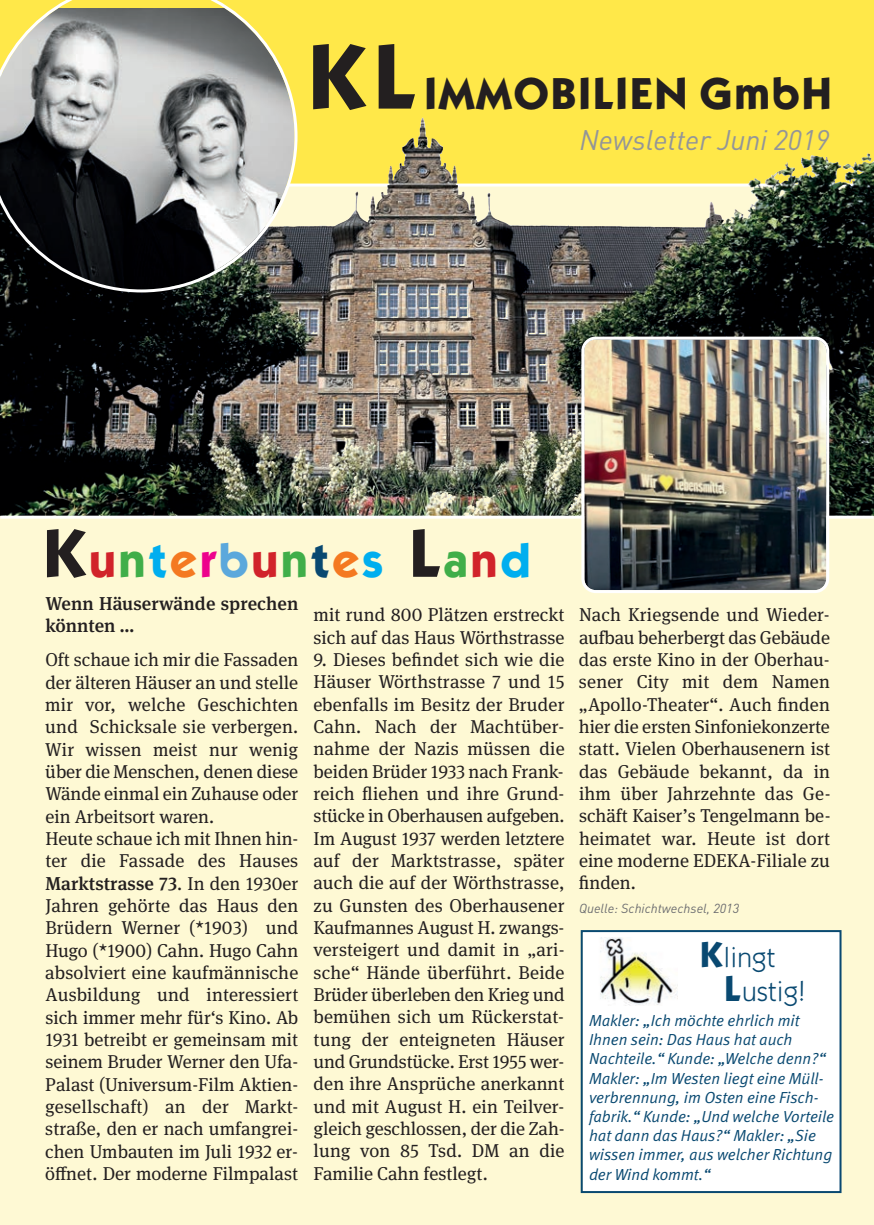
<style>
.page{position:relative;width:874px;height:1225px;background:#fff}
.page>*{position:absolute;margin:0;border:0;box-sizing:border-box;transform-origin:0 0}
.t1{font:700 48px "ITC Kabel Std";letter-spacing:.06em;color:#d1232a}
.t2{font:700 45px "ITC Kabel Std";letter-spacing:.05em;color:#231f20}
.t3{font:italic 28px "DIN";color:#939598}
.t4{font:28px/34px "ITC Kabel Std";letter-spacing:.025em;color:#094971}
.t5{font:18.6px/22.4px "DGUV Meta Serif";color:#231f20}
.t6{font:500 18.6px/22.4px "DGUV Meta Serif";letter-spacing:.005em;color:#231f20}
.t7{font:italic 16px/19.2px "DGUV Meta";color:#094971}
.t8{font:italic 13px "DIN";color:#6c6d70}
.s1{font-size:92px}
.s2{font-size:68px;color:#231f20}
.s3{color:#40ae49}
.s4{color:#00aeef}
.s5{color:#f47921}
.s6{color:#ed028c}
.s7{color:#5ba8dc}
.s8{color:#094971}
.s9{font-weight:500}
.s10{font-weight:700;font-size:36px}
</style>
<div class="page">
<div style="left:0;top:0;width:873px;height:1225px;background:#fef9d4"></div>
<div style="left:0;top:0;width:873px;height:185px;background:#ffe849"></div>
<div style="left:582px;top:932px;width:257px;height:259px;background:#fff"></div>
<div style="left:580px;top:930px;width:261px;height:263px;border:2px solid #094971"></div>
<img style="left:600px;top:938px;width:77px;height:68px">
<img style="left:0;top:117px;width:873px;height:398px">
<svg style="left:0;top:0;width:297px;height:292px;background:#838378"></svg>
<hr style="left:0;top:515px;width:873px;height:3px;background:#fff">
<img style="left:581px;top:336px;width:247px;height:257px">
<h2 class="t2" style="left:308px;top:76px;width:525px"><span class="s1">KL</span> IMMOBILIEN GmbH</h2>
<h3 class="t3" style="left:579px;top:130px;width:251px">Newsletter Juni 2019</h3>
<h1 class="t1" style="left:43px;top:542px;width:488px"><span class="s2">K</span>u<span class="s3">n</span><span class="s4">t</span><span class="s5">e</span><span class="s6">r</span><span class="s7">b</span>u<span class="s3">n</span><span class="s8">t</span><span class="s5">e</span><span class="s4">s</span> <span class="s2">L</span><span class="s3">a</span>n<span class="s4">d</span></h1>
<p class="t6" style="left:45px;top:593px;width:254px">Wenn Häuserwände sprechen könnten …</p>
<p class="t5" style="left:45px;top:650px;width:254px">Oft schaue ich mir die Fassaden der älteren Häuser an und stelle mir vor, welche Geschichten und Schicksale sie verbergen.<br>Wir wissen meist nur wenig über die Menschen, denen diese<br>Wände einmal ein Zuhause oder ein Arbeitsort waren.<br>Heute schaue ich mit Ihnen hin&shy;ter die Fassade des Hauses<br><span class="s9">Marktstrasse 73</span>. In den 1930er<br>Jahren gehörte das Haus den<br>Brüdern Werner (*1903) und<br>Hugo (*1900) Cahn. Hugo Cahn absolviert eine kaufmännische<br>Ausbildung und interessiert sich immer mehr für‘s Kino. Ab<br>1931 betreibt er gemeinsam mit seinem Bruder Werner den Ufa-<br>Palast (Universum-Film Aktien&shy;gesellschaft) an der Markt&shy;straße, den er nach umfangrei&shy;chen Umbauten im Juli 1932 er&shy;öffnet. Der moderne Filmpalast</p>
<p class="t5" style="left:313px;top:605px;width:252px">mit rund 800 Plätzen erstreckt sich auf das Haus Wörthstrasse</p>
<p class="t5" style="left:313px;top:650px;width:252px;text-align:justify">9. Dieses befindet sich wie die Häuser Wörthstrasse 7 und 15 ebenfalls im Besitz der Bruder Cahn. Nach der Machtüber&shy;nahme der Nazis müssen die beiden Brüder 1933 nach Frank&shy;reich fliehen und ihre Grund&shy;stücke in Oberhausen aufgeben.<br>Im August 1937 werden letztere auf der Marktstrasse, später auch die auf der Wörthstrasse, zu Gunsten des Oberhausener Kaufmannes August H. zwangs&shy;versteigert und damit in „ari&shy;sche“ Hände überführt. Beide Brüder überleben den Krieg und bemühen sich um Rückerstat&shy;tung der enteigneten Häuser und Grundstücke. Erst 1955 wer&shy;den ihre Ansprüche anerkannt und mit August H. ein Teilver&shy;gleich geschlossen, der die Zah&shy;lung von 85 Tsd. DM an die Familie Cahn festlegt.</p>
<p class="t5" style="left:578px;top:605px;width:253px;text-align:justify">Nach Kriegsende und Wieder&shy;aufbau beherbergt das Gebäude das erste Kino in der Oberhau&shy;sener City mit dem Namen „Apollo-Theater“. Auch finden hier die ersten Sinfoniekonzerte statt. Vielen Oberhausenern ist das Gebäude bekannt, da in ihm über Jahrzehnte das Ge&shy;schäft Kaiser’s Tengelmann be&shy;heimatet war. Heute ist dort eine moderne EDEKA-Filiale zu finden.</p>
<p class="t8" style="left:578px;top:904px;width:161px">Quelle: Schichtwechsel, 2013</p>
<h3 class="t4" style="left:724px;top:942px;width:82px;text-indent:-24px"><span class="s10">K</span>lingt<br><span class="s10">L</span>ustig!</h3>
<p class="t7" style="left:588px;top:1012px;width:246px">Makler: „Ich möchte ehrlich mit<br>Ihnen sein: Das Haus hat auch<br>Nachteile.“ Kunde: „Welche denn?“<br>Makler: „Im Westen liegt eine Müll&shy;verbrennung, im Osten eine Fisch&shy;fabrik.“ Kunde: „Und welche Vorteile hat dann das Haus?“ Makler: „Sie wissen immer, aus welcher Richtung der Wind kommt.“</p>
</div>
